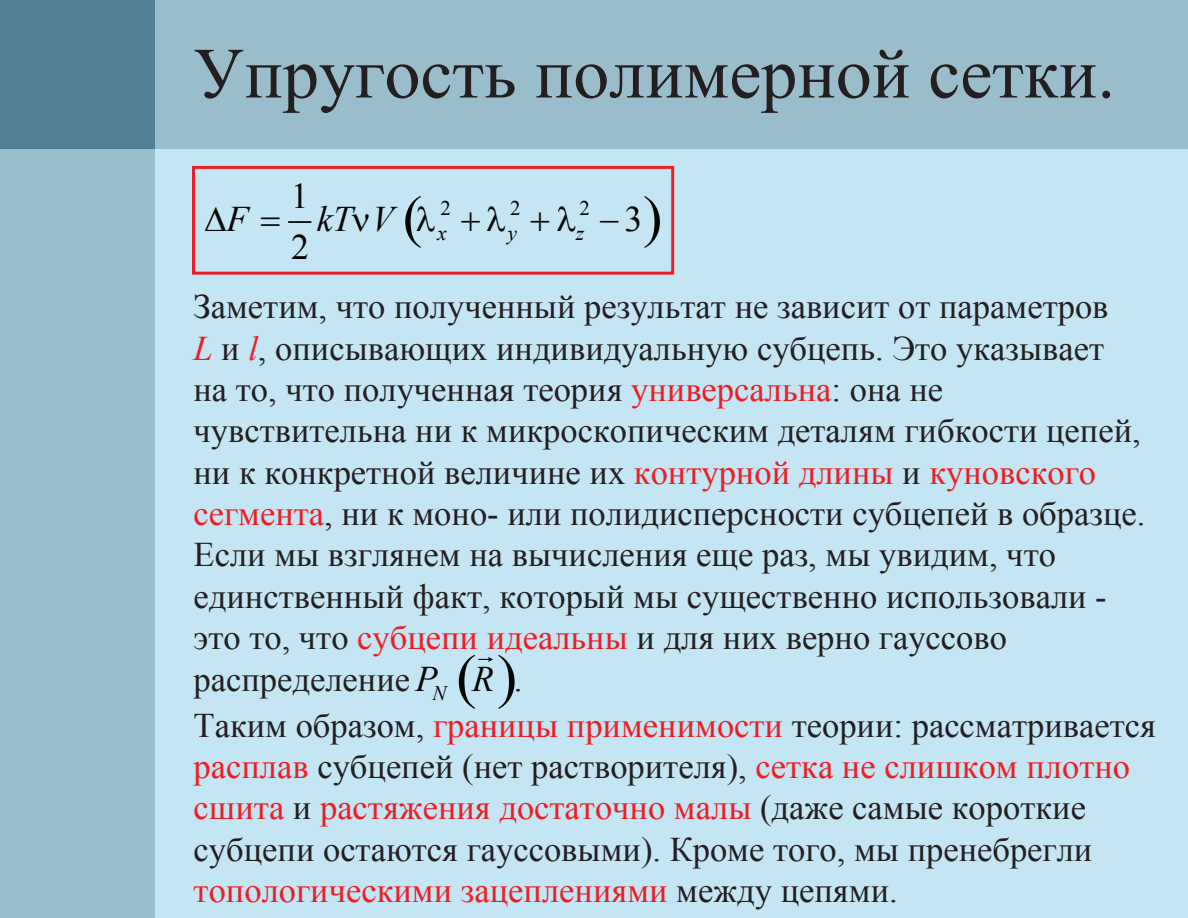
<style>
.page{position:relative;width:1188px;height:918px;background:#c4e5f3}
.page>*{position:absolute;margin:0;border:0;box-sizing:border-box;transform-origin:0 0}
.t1{font:72px "Times New Roman";color:#231f20}
.t2{font:italic 36px "Times New Roman";color:#050504}
.t3{font:36px "Times New Roman";color:#050504}
.t4{font:34.5px/41.4px "Times New Roman";color:#231f20}
.t5{font:20.85px "Times New Roman";color:#050504}
.t6{font:italic 20.85px "Times New Roman";color:#050504}
.s1{font-size:36px}
.s2{font-style:italic;color:#ee1d23}
.s3{color:#ee1d23}
.s4{font-style:italic;font-size:36px;color:#050504}
</style>
<div class="page">
<div style="left:0;top:0;width:154px;height:918px;background:#9abdcb"></div>
<div style="left:0;top:0;width:1188px;height:148px;background:#9abdcb"></div>
<div style="left:0;top:0;width:154px;height:148px;background:#537f92"></div>
<hr style="left:289px;top:221px;width:22px;height:2px;background:#050504">
<div style="left:192px;top:166px;width:482px;height:109px;border:3px solid #ee1d23"></div>
<h1 class="t1" style="left:194px;top:25px;width:923px">Упругость полимерной сетки.</h1>
<p class="t2" style="left:205px;top:194px;width:45px">∆F</p>
<p class="t3" style="left:291px;top:172px;width:20px">1</p>
<p class="t3" style="left:291px;top:223px;width:20px">2</p>
<p class="t2" style="left:317px;top:194px;width:79px">kT V</p>
<p class="t5" style="left:441px;top:194px;width:12px">2</p>
<p class="t5" style="left:510px;top:194px;width:12px">2</p>
<p class="t5" style="left:579px;top:194px;width:64px">2 <span class="s1">3</span></p>
<p class="t6" style="left:437px;top:219px;width:11px">x</p>
<p class="t6" style="left:508px;top:219px;width:11px">y</p>
<p class="t6" style="left:576px;top:219px;width:10px">z</p>
<p class="t4" style="left:194px;top:285px;width:953px">Заметим, что полученный результат не зависит от параметров<br><span class="s2">L</span> и <span class="s2">l</span>, описывающих индивидуальную субцепь. Это указывает на то, что полученная теория <span class="s3">универсальна</span>: она не чувствительна ни к микроскопическим деталям гибкости цепей, ни к конкретной величине их <span class="s3">контурной длины</span> и <span class="s3">куновского сегмента</span>, ни к моно- или полидисперсности субцепей в образце.<br>Если мы взглянем на вычисления еще раз, мы увидим, что единственный факт, который мы существенно использовали - это то, что <span class="s3">субцепи идеальны</span> и для них верно гауссово распределение<span class="s4">P</span><sub>N</sub> <span class="s4">R</span></p>
<p class="t4" style="left:194px;top:655px;width:964px;line-height:46px;text-indent:320px">.<br>Таким образом, <span class="s3">границы применимости</span> теории: рассматривается</p>
<p class="t4" style="left:194px;top:745px;width:938px"><span class="s3">расплав</span> субцепей (нет растворителя), <span class="s3">сетка не слишком плотно сшита</span> и <span class="s3">растяжения достаточно малы</span> (даже самые короткие субцепи остаются гауссовыми). Кроме того, мы пренебрегли <span class="s3">топологическими зацеплениями</span> между цепями.</p>
</div>
